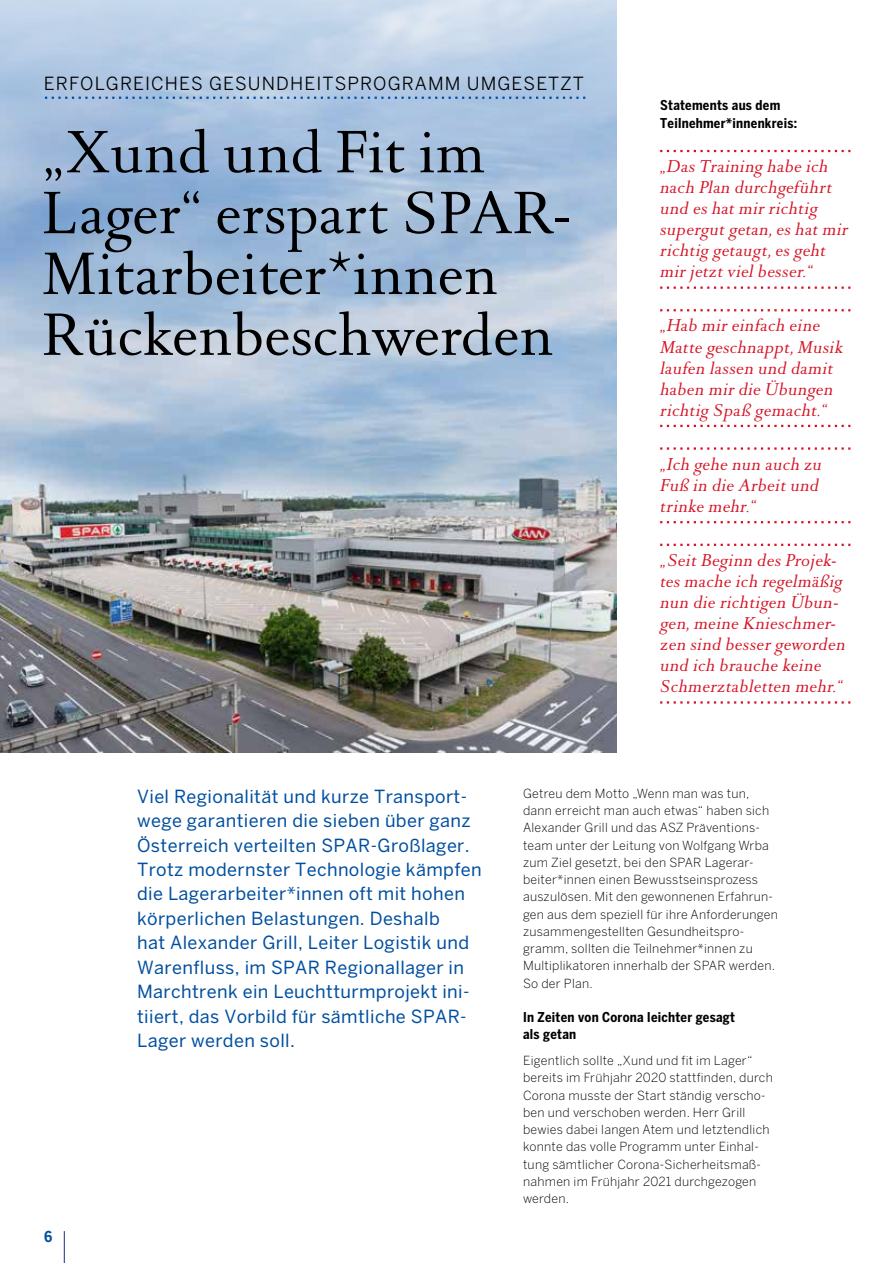
<style>
.page{position:relative;width:893px;height:1263px;background:#fff}
.page>*{position:absolute;margin:0;border:0;box-sizing:border-box;transform-origin:0 0}
.t1{font:62.55px/60.9px "DTL Romulus ST";letter-spacing:.01em;color:#000}
.t2{font:italic 18px/21px "DTL Romulus ST";letter-spacing:.02em;color:#d51224}
.t3{font:18px/24.5px "Benton Sans";letter-spacing:.02em;color:#004f9f}
.t4{font:18px "Benton Sans";letter-spacing:.06em;color:#000}
.t5{font:700 condensed 15px "Benton Sans";color:#004f9f}
.t6{font:700 condensed 13.5px/17.2px "Benton Sans";letter-spacing:.02em;color:#000}
.t7{font:300 12.45px/17.2px "Benton Sans";letter-spacing:.02em;color:#000}
</style>
<div class="page">
<img style="left:0;top:239px;width:617px;height:514px">
<svg style="left:0;top:0;width:617px;height:239px;background:#abc4e0"></svg>
<hr style="left:64px;top:1231px;width:1px;height:32px;background:#283583">
<svg style="left:660px;top:150px;width:190px;height:2px"></svg>
<svg style="left:660px;top:286px;width:190px;height:3px"></svg>
<svg style="left:660px;top:309px;width:190px;height:2px"></svg>
<svg style="left:660px;top:425px;width:190px;height:2px"></svg>
<svg style="left:660px;top:447px;width:190px;height:3px"></svg>
<svg style="left:660px;top:521px;width:190px;height:2px"></svg>
<svg style="left:660px;top:544px;width:190px;height:2px"></svg>
<svg style="left:660px;top:701px;width:190px;height:3px"></svg>
<svg style="left:45px;top:97px;width:540px;height:2px"></svg>
<h2 class="t4" style="left:44px;top:73px;width:541px">ERFOLGREICHES GESUNDHEITSPROGRAMM UMGESETZT</h2>
<h1 class="t1" style="left:43px;top:123px;width:531px">„Xund und Fit im<br>Lager“ erspart SPAR-<br>Mitarbeiter*innen<br>Rückenbeschwerden</h1>
<p class="t6" style="left:660px;top:97px;width:139px">Statements aus dem<br>Teilnehmer*innenkreis:</p>
<h2 class="t2" style="left:660px;top:156px;width:189px">„Das Training habe ich nach Plan durchgeführt und es hat mir richtig supergut getan, es hat mir richtig getaugt, es geht mir jetzt viel besser.“</h2>
<h2 class="t2" style="left:660px;top:315px;width:184px">„Hab mir einfach eine<br>Matte geschnappt, Musik laufen lassen und damit haben mir die Übungen richtig Spaß gemacht.“</h2>
<h2 class="t2" style="left:660px;top:454px;width:163px">„Ich gehe nun auch zu<br>Fuß in die Arbeit und trinke mehr.“</h2>
<h2 class="t2" style="left:660px;top:550px;width:187px">„Seit Beginn des Projek&shy;tes mache ich regelmäßig nun die richtigen Übun&shy;gen, meine Knieschmer&shy;zen sind besser geworden und ich brauche keine<br>Schmerztabletten mehr.“</h2>
<p class="t5" style="left:44px;top:1228px;width:10px">6</p>
<p class="t3" style="left:137px;top:784px;width:346px">Viel Regionalität und kurze Transport&shy;wege garantieren die sieben über ganz Österreich verteilten SPAR-Großlager.<br>Trotz modernster Technologie kämpfen die Lagerarbeiter*innen oft mit hohen körperlichen Belastungen. Deshalb<br>hat Alexander Grill, Leiter Logistik und Warenfluss, im SPAR Regionallager in Marchtrenk ein Leuchtturmprojekt ini&shy;tiiert, das Vorbild für sämtliche SPAR-Lager werden soll.</p>
<p class="t7" style="left:523px;top:785px;width:256px">Getreu dem Motto „Wenn man was tun, dann erreicht man auch etwas“ haben sich Alexander Grill und das ASZ Präventions&shy;team unter der Leitung von Wolfgang Wrba zum Ziel gesetzt, bei den SPAR Lagerar&shy;beiter*innen einen Bewusstseinsprozess auszulösen. Mit den gewonnenen Erfahrun&shy;gen aus dem speziell für ihre Anforderungen zusammengestellten Gesundheitspro&shy;gramm, sollten die Teilnehmer*innen zu Multiplikatoren innerhalb der SPAR werden.<br>So der Plan.</p>
<p class="t6" style="left:523px;top:1008px;width:213px">In Zeiten von Corona leichter gesagt als getan</p>
<p class="t7" style="left:523px;top:1052px;width:251px">Eigentlich sollte „Xund und fit im Lager“ bereits im Frühjahr 2020 stattfinden, durch Corona musste der Start ständig verscho&shy;ben und verschoben werden. Herr Grill bewies dabei langen Atem und letztendlich konnte das volle Programm unter Einhal&shy;tung sämtlicher Corona-Sicherheitsmaß&shy;nahmen im Frühjahr 2021 durchgezogen werden.</p>
</div>
